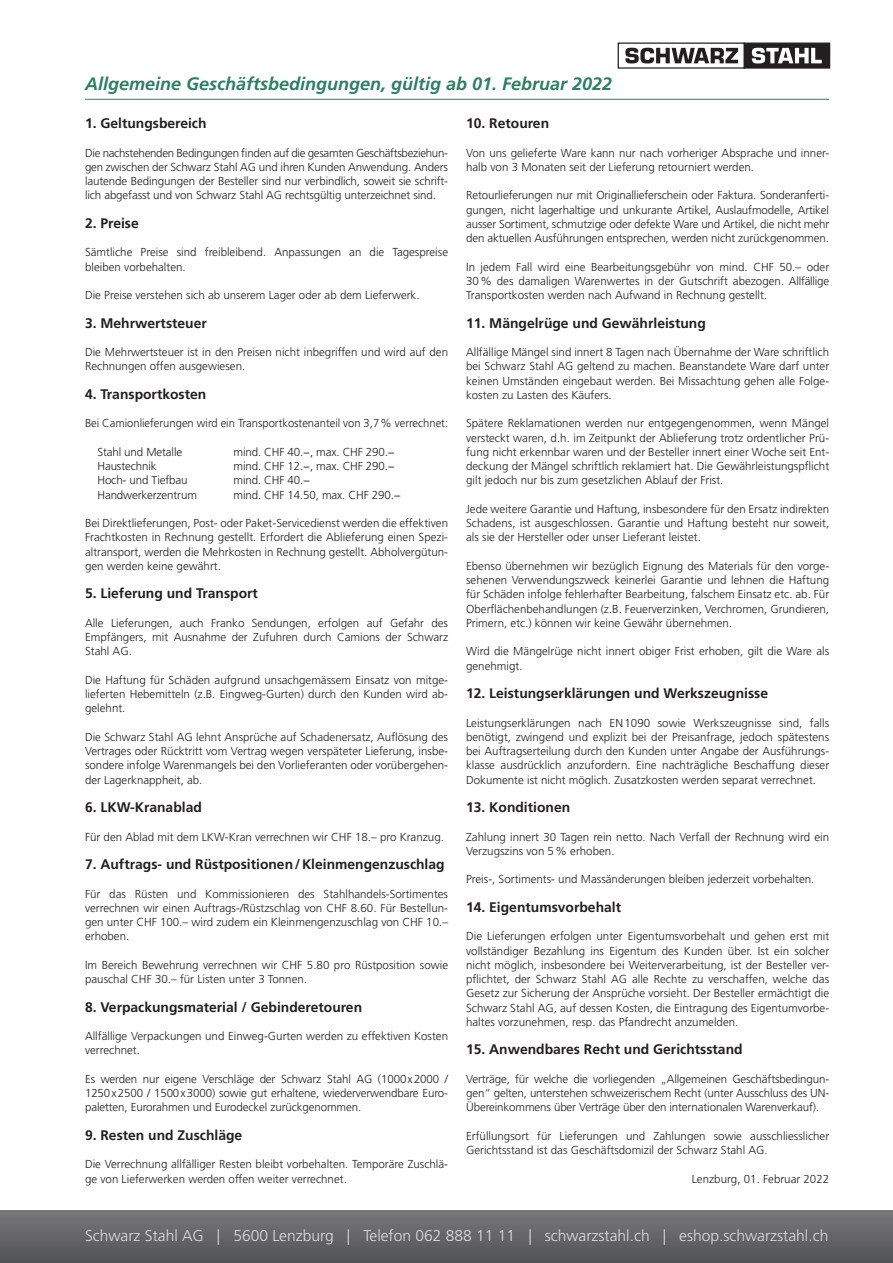
<style>
.page{position:relative;width:893px;height:1263px;background:#fff}
.page>*{position:absolute;margin:0;border:0;box-sizing:border-box;transform-origin:0 0}
.t1{font:italic 700 18px "Frutiger LT Std";color:#2c8062}
.t2{font:300 15.6px "Frutiger LT Std";color:#dcdddf}
.t3{font:700 13.8px "Frutiger LT Std";color:#231f20}
.t4{font:300 11.55px/14.2px "Frutiger LT Std";color:#231f20;text-align:justify}
.s1{font-family:"Frutiger LT"}
</style>
<div class="page">
<div style="left:744px;top:43px;width:86px;height:25px;background:#231f20"></div>
<div style="left:743px;top:43px;width:87px;height:26px;border:1px solid #231f20"></div>
<div style="left:618px;top:43px;width:127px;height:26px;border:1px solid #231f20"></div>
<svg style="left:625px;top:48px;width:113px;height:15px"></svg>
<svg style="left:752px;top:48px;width:70px;height:15px"></svg>
<hr style="left:85px;top:99px;width:744px;height:1px;background:#2c8062">
<div style="left:0;top:1210px;width:893px;height:53px;background:linear-gradient(to bottom,#77787c,#525254)"></div>
<h1 class="t1" style="left:85px;top:73px;width:529px">Allgemeine Geschäftsbedingungen, gültig ab 01. Februar 2022</h1>
<p class="t3" style="left:85px;top:115px;width:123px">1. Geltungsbereich</p>
<p class="t4" style="left:85px;top:146px;width:365px">Die nachstehenden Bedingungen finden auf die gesamten Geschäftsbeziehun&shy;gen zwischen der Schwarz Stahl AG und ihren Kunden Anwendung. Anders lautende Bedingungen der Besteller sind nur verbindlich, soweit sie schrift&shy;lich abgefasst und von Schwarz Stahl AG rechtsgültig unterzeichnet sind.</p>
<p class="t3" style="left:85px;top:215px;width:55px">2. Preise</p>
<p class="t4" style="left:85px;top:245px;width:365px">Sämtliche Preise sind freibleibend. Anpassungen an die Tagespreise bleiben vorbehalten.</p>
<p class="t4" style="left:85px;top:288px;width:336px">Die Preise verstehen sich ab unserem Lager oder ab dem Lieferwerk.</p>
<p class="t3" style="left:85px;top:315px;width:123px">3. Mehrwertsteuer</p>
<p class="t4" style="left:85px;top:345px;width:365px">Die Mehrwertsteuer ist in den Preisen nicht inbegriffen und wird auf den<br>Rechnungen offen ausgewiesen.</p>
<p class="t3" style="left:85px;top:386px;width:123px">4. Transportkosten</p>
<p class="t4" style="left:85px;top:416px;width:365px">Bei Camionlieferungen wird ein Transportkostenanteil von 3,7% verrechnet:</p>
<p class="t4" style="left:97px;top:445px;width:86px">Stahl und Metalle</p>
<p class="t4" style="left:234px;top:445px;width:163px">mind. CHF 40.−, max. CHF 290.−</p>
<p class="t4" style="left:97px;top:459px;width:61px">Haustechnik</p>
<p class="t4" style="left:234px;top:459px;width:163px">mind. CHF 12.−, max. CHF 290.−</p>
<p class="t4" style="left:97px;top:473px;width:92px">Hoch- und Tiefbau</p>
<p class="t4" style="left:234px;top:473px;width:78px">mind. CHF 40.−</p>
<p class="t4" style="left:97px;top:488px;width:101px">Handwerkerzentrum</p>
<p class="t4" style="left:234px;top:488px;width:169px">mind. CHF 14.50, max. CHF 290.−</p>
<p class="t4" style="left:85px;top:516px;width:365px">Bei Direktlieferungen, Post- oder Paket-Servicedienst werden die effektiven Frachtkosten in Rechnung gestellt. Erfordert die Ablieferung einen Spezi&shy;altransport, werden die Mehrkosten in Rechnung gestellt. Abholvergütun&shy;gen werden keine gewährt.</p>
<p class="t3" style="left:85px;top:585px;width:174px">5. Lieferung und Transport</p>
<p class="t4" style="left:85px;top:616px;width:365px">Alle Lieferungen, auch Franko Sendungen, erfolgen auf Gefahr des Empfängers, mit Ausnahme der Zufuhren durch Camions der Schwarz Stahl AG.</p>
<p class="t4" style="left:85px;top:673px;width:365px">Die Haftung für Schäden aufgrund unsachgemässem Einsatz von mitge&shy;lieferten Hebemitteln (z.B. Eingweg-Gurten) durch den Kunden wird ab&shy;gelehnt.</p>
<p class="t4" style="left:85px;top:730px;width:365px">Die Schwarz Stahl AG lehnt Ansprüche auf Schadenersatz, Auflösung des Vertrages oder Rücktritt vom Vertrag wegen verspäteter Lieferung, insbe&shy;sondere infolge Warenmangels bei den Vorlieferanten oder vorübergehen&shy;der Lagerknappheit, ab.</p>
<p class="t3" style="left:85px;top:799px;width:118px">6. LKW-Kranablad</p>
<p class="t4" style="left:85px;top:830px;width:360px">Für den Ablad mit dem LKW-Kran verrechnen wir CHF 18.– pro Kranzug.</p>
<p class="t3" style="left:85px;top:856px;width:361px">7. Auftrags- und Rüstpositionen/Kleinmengenzuschlag</p>
<p class="t4" style="left:85px;top:887px;width:365px">Für das Rüsten und Kommissionieren des Stahlhandels-Sortimentes verrechnen wir einen Auftrags-/Rüstzschlag von CHF 8.60. Für Bestellun&shy;gen unter CHF 100.– wird zudem ein Kleinmengenzuschlag von CHF 10.– erhoben.</p>
<p class="t4" style="left:85px;top:958px;width:365px">Im Bereich Bewehrung verrechnen wir CHF 5.80 pro Rüstposition sowie pauschal CHF 30.– für Listen unter 3 Tonnen.</p>
<p class="t3" style="left:85px;top:999px;width:279px">8. Verpackungsmaterial / Gebinderetouren</p>
<p class="t4" style="left:85px;top:1029px;width:365px">Allfällige Verpackungen und Einweg-Gurten werden zu effektiven Kosten verrechnet.</p>
<p class="t4" style="left:85px;top:1072px;width:365px">Es werden nur eigene Verschläge der Schwarz Stahl AG (1000x2000 / 1250x2500 / 1500x3000) sowie gut erhaltene, wiederverwendbare Euro&shy;paletten, Eurorahmen und Eurodeckel zurückgenommen.</p>
<p class="t3" style="left:85px;top:1127px;width:159px">9. Resten und Zuschläge</p>
<p class="t4" style="left:85px;top:1157px;width:365px">Die Verrechnung allfälliger Resten bleibt vorbehalten. Temporäre Zuschlä&shy;ge von Lieferwerken werden offen weiter verrechnet.</p>
<p class="t3" style="left:466px;top:115px;width:85px">10. Retouren</p>
<p class="t4" style="left:466px;top:146px;width:365px">Von uns gelieferte Ware kann nur nach vorheriger Absprache und inner&shy;halb von 3 Monaten seit der Lieferung retourniert werden.</p>
<p class="t4" style="left:466px;top:188px;width:365px">Retourlieferungen nur mit Originallieferschein oder Faktura. Sonderanferti&shy;gungen, nicht lagerhaltige und unkurante Artikel, Auslaufmodelle, Artikel ausser Sortiment, schmutzige oder defekte Ware und Artikel, die nicht mehr den aktuellen Ausführungen entsprechen, werden nicht zurückgenommen.</p>
<p class="t4" style="left:466px;top:260px;width:365px">In jedem Fall wird eine Bearbeitungsgebühr von mind. CHF 50.– oder 30% des damaligen Warenwertes in der Gutschrift abezogen. Allfällige Transportkosten werden nach Aufwand in Rechnung gestellt.</p>
<p class="t3" style="left:466px;top:315px;width:241px">11. Mängelrüge und Gewährleistung</p>
<p class="t4" style="left:466px;top:345px;width:365px">Allfällige Mängel sind innert 8 Tagen nach Übernahme der Ware schriftlich bei Schwarz Stahl AG geltend zu machen. Beanstandete Ware darf unter keinen Umständen eingebaut werden. Bei Missachtung gehen alle Folge&shy;kosten zu Lasten des Käufers.</p>
<p class="t4" style="left:466px;top:416px;width:365px">Spätere Reklamationen werden nur entgegengenommen, wenn Mängel versteckt waren, d.h. im Zeitpunkt der Ablieferung trotz ordentlicher Prü&shy;fung nicht erkennbar waren und der Besteller innert einer Woche seit Ent&shy;deckung der Mängel schriftlich reklamiert hat. Die Gewährleistungspflicht gilt jedoch nur bis zum gesetzlichen Ablauf der Frist.</p>
<p class="t4" style="left:466px;top:502px;width:365px">Jede weitere Garantie und Haftung, insbesondere für den Ersatz indirekten Schadens, ist ausgeschlossen. Garantie und Haftung besteht nur soweit, als sie der Hersteller oder unser Lieferant leistet.</p>
<p class="t4" style="left:466px;top:559px;width:365px">Ebenso übernehmen wir bezüglich Eignung des Materials für den vorge&shy;sehenen Verwendungszweck keinerlei Garantie und lehnen die Haftung für Schäden infolge fehlerhafter Bearbeitung, falschem Einsatz etc. ab. Für Oberflächenbehandlungen (z.B. Feuerverzinken, Verchromen, Grundieren, Primern, etc.) können wir keine Gewähr übernehmen.</p>
<p class="t4" style="left:466px;top:644px;width:365px">Wird die Mängelrüge nicht innert obiger Frist erhoben, gilt die Ware als genehmigt.</p>
<p class="t3" style="left:466px;top:685px;width:303px">12. Leistungserklärungen und Werkszeugnisse</p>
<p class="t4" style="left:466px;top:716px;width:365px">Leistungserklärungen nach EN1090 sowie Werkszeugnisse sind, falls benötigt, zwingend und explizit bei der Preisanfrage, jedoch spätestens bei Auftragserteilung durch den Kunden unter Angabe der Ausführungs&shy;klasse ausdrücklich anzufordern. Eine nachträgliche Beschaffung dieser Dokumente ist nicht möglich. Zusatzkosten werden separat verrechnet.</p>
<p class="t3" style="left:466px;top:799px;width:106px">13. Konditionen</p>
<p class="t4" style="left:466px;top:830px;width:365px">Zahlung innert 30 Tagen rein netto. Nach Verfall der Rechnung wird ein<br>Verzugszins von 5% erhoben.</p>
<p class="t4" style="left:466px;top:872px;width:350px">Preis-, Sortiments- und Massänderungen bleiben jederzeit vorbehalten.</p>
<p class="t3" style="left:466px;top:899px;width:156px">14. Eigentumsvorbehalt</p>
<p class="t4" style="left:466px;top:929px;width:365px">Die Lieferungen erfolgen unter Eigentumsvorbehalt und gehen erst mit vollständiger Bezahlung ins Eigentum des Kunden über. Ist ein solcher nicht möglich, insbesondere bei Weiterverarbeitung, ist der Besteller ver&shy;pflichtet, der Schwarz Stahl AG alle Rechte zu verschaffen, welche das Gesetz zur Sicherung der Ansprüche vorsieht. Der Besteller ermächtigt die Schwarz Stahl AG, auf dessen Kosten, die Eintragung des Eigentumvorbe&shy;haltes vorzunehmen, resp. das Pfandrecht anzumelden.</p>
<p class="t3" style="left:466px;top:1041px;width:278px">15. Anwendbares Recht und Gerichtsstand</p>
<p class="t4" style="left:466px;top:1072px;width:365px">Verträge, für welche die vorliegenden „Allgemeinen Geschäftsbedingun&shy;gen“ gelten, unterstehen schweizerischem Recht (unter Ausschluss des UN-Übereinkommens über Verträge über den internationalen Warenverkauf).</p>
<p class="t4" style="left:466px;top:1129px;width:365px">Erfüllungsort für Lieferungen und Zahlungen sowie ausschliesslicher<br>Gerichtsstand ist das Geschäftsdomizil der Schwarz Stahl AG.</p>
<p class="t4" style="left:692px;top:1172px;width:139px">Lenzburg, 01. Februar 2022</p>
<h2 class="t2" style="left:85px;top:1227px;width:745px">Schwarz Stahl AG <span class="s1">|</span> 5600 Lenzburg <span class="s1">|</span> Telefon 062 888 11 11 <span class="s1">|</span> schwarzstahl.ch <span class="s1">|</span> eshop.schwarzstahl.ch</h2>
</div>
